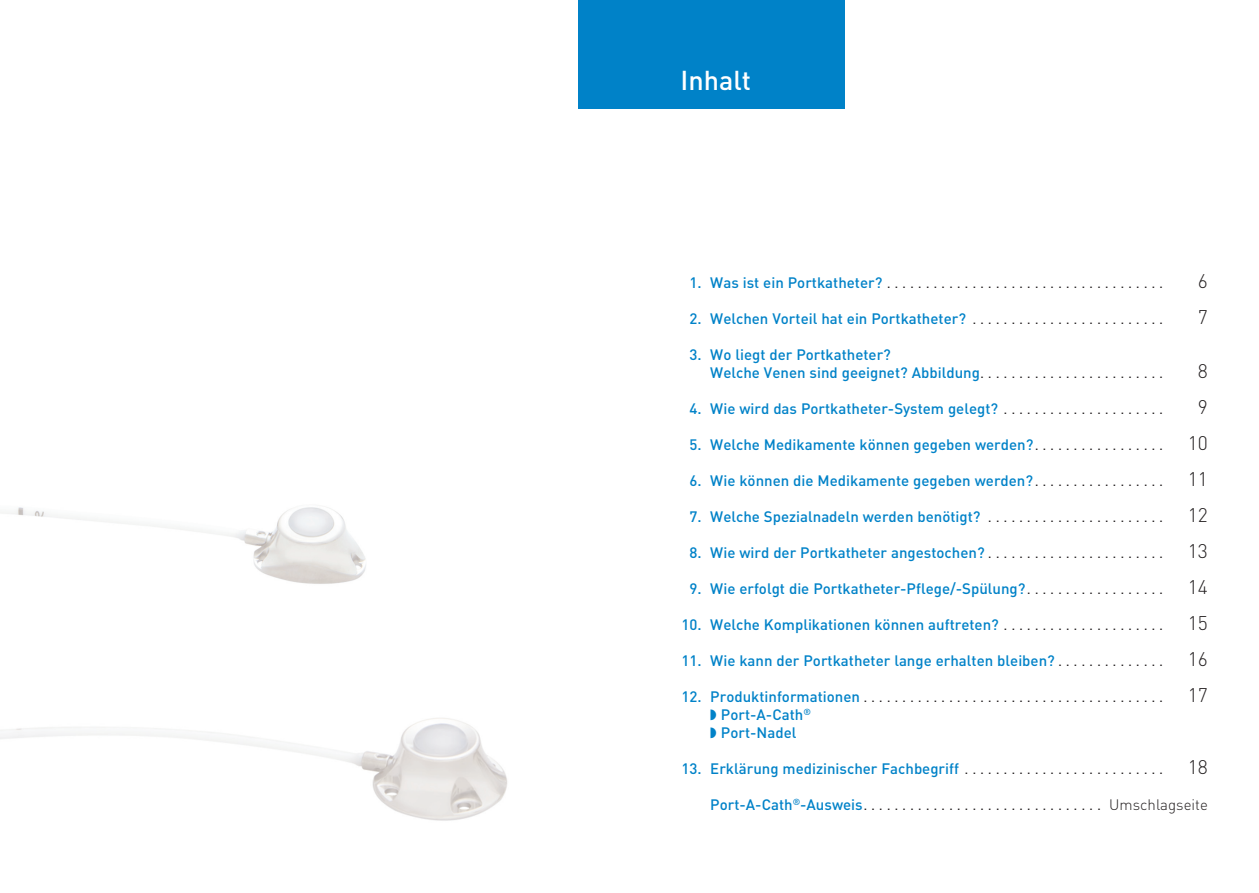
<style>
.page{position:relative;width:1259px;height:893px;background:#fff}
.page>*{position:absolute;margin:0;border:0;box-sizing:border-box;transform-origin:0 0}
.t1{font:500 27px "DIN";color:#fff}
.t2{font:300 19.5px "DIN";color:#231f20}
.t3{font:500 15px/18px "DIN";color:#0082c8}
.t4{font:15px "DIN";color:#231f20}
.s1{font-weight:500;color:#0082c8}
.s2{font-weight:400;color:#231f20}
.s3{font-weight:300}
</style>
<div class="page">
<div style="left:578px;top:0;width:267px;height:108px;background:#0082c8"></div>
<img style="left:0;top:718px;width:507px;height:103px">
<img style="left:0;top:507px;width:366px;height:77px">
<h1 class="t1" style="left:680px;top:71px;width:72px">Inhalt</h1>
<p class="t4" style="left:689px;top:277px;width:475px"><span class="s1">1. Was ist ein Portkatheter?</span> . . . . . . . . . . . . . . . . . . . . . . . . . . . . . . . . . . . .</p>
<h2 class="t2" style="left:1198px;top:274px;width:12px">6</h2>
<p class="t3" style="left:689px;top:311px;width:475px">2. Welchen Vorteil hat ein Portkatheter? <span class="s2">. . . . . . . . . . . . . . . . . . . . . . . . .</span></p>
<h2 class="t2" style="left:1198px;top:310px;width:12px">7</h2>
<p class="t3" style="left:710px;top:347px;width:454px;text-indent:-21px">3. Wo liegt der Portkatheter?<br>Welche Venen sind geeignet? Abbildung<span class="s2">. . . . . . . . . . . . . . . . . . . . . . . .</span></p>
<h2 class="t2" style="left:1198px;top:364px;width:12px">8</h2>
<p class="t3" style="left:689px;top:401px;width:475px">4. Wie wird das Portkatheter-System gelegt? <span class="s2">. . . . . . . . . . . . . . . . . . . . .</span></p>
<h2 class="t2" style="left:1198px;top:400px;width:12px">9</h2>
<p class="t3" style="left:689px;top:437px;width:475px">5. Welche Medikamente können gegeben werden?<span class="s2">. . . . . . . . . . . . . . . . .</span></p>
<h2 class="t2" style="left:1188px;top:436px;width:22px">10</h2>
<p class="t3" style="left:689px;top:473px;width:475px">6. Wie können die Medikamente gegeben werden?<span class="s2">. . . . . . . . . . . . . . . . .</span></p>
<h2 class="t2" style="left:1188px;top:472px;width:22px">11</h2>
<p class="t3" style="left:689px;top:509px;width:475px">7. Welche Spezialnadeln werden benötigt? <span class="s2">. . . . . . . . . . . . . . . . . . . . . . .</span></p>
<h2 class="t2" style="left:1188px;top:508px;width:22px">12</h2>
<p class="t3" style="left:689px;top:545px;width:475px">8. Wie wird der Portkatheter angestochen? <span class="s2">. . . . . . . . . . . . . . . . . . . . . . .</span></p>
<h2 class="t2" style="left:1188px;top:544px;width:22px">13</h2>
<p class="t3" style="left:689px;top:581px;width:475px">9. Wie erfolgt die Portkatheter-Pflege/-Spülung?<span class="s2">. . . . . . . . . . . . . . . . . .</span></p>
<h2 class="t2" style="left:1188px;top:580px;width:22px">14</h2>
<p class="t3" style="left:681px;top:617px;width:483px">10. Welche Komplikationen können auftreten? <span class="s2">. . . . . . . . . . . . . . . . . . . . .</span></p>
<h2 class="t2" style="left:1188px;top:616px;width:22px">15</h2>
<p class="t3" style="left:681px;top:653px;width:483px">11. Wie kann der Portkatheter lange erhalten bleiben? <span class="s2">. . . . . . . . . . . . . .</span></p>
<h2 class="t2" style="left:1188px;top:652px;width:22px">16</h2>
<p class="t4" style="left:681px;top:691px;width:483px"><span class="s1">12. Produktinformationen</span> . . . . . . . . . . . . . . . . . . . . . . . . . . . . . . . . . . . . . . .</p>
<h2 class="t2" style="left:1188px;top:688px;width:22px">17</h2>
<p class="t3" style="left:710px;top:707px;width:102px">◗ Port-A-Cath<sup>® </sup>◗ Port-Nadel</p>
<p class="t3" style="left:681px;top:761px;width:483px">13. Erklärung medizinischer Fachbegriff <span class="s2">. . . . . . . . . . . . . . . . . . . . . . . . . .</span></p>
<h2 class="t2" style="left:1188px;top:760px;width:22px">18</h2>
<p class="t4" style="left:710px;top:799px;width:499px"><span class="s1">Port-A-Cath</span><sup>®</sup><span class="s1">-Ausweis</span>. . . . . . . . . . . . . . . . . . . . . . . . . . . . . . . <span class="s3">Umschlagseite</span></p>
</div>
